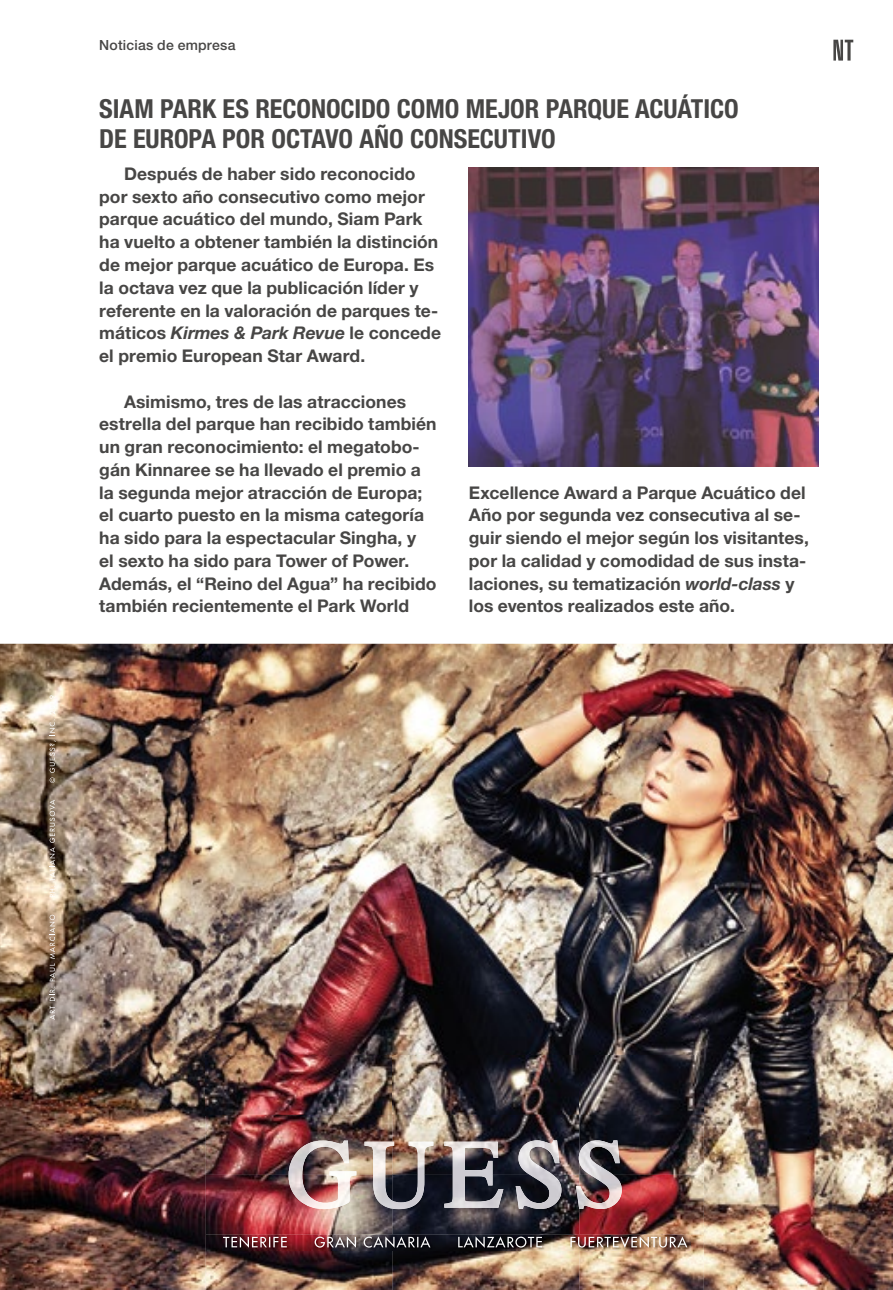
<style>
.page{position:relative;width:893px;height:1290px;background:#fff}
.page>*{position:absolute;margin:0;border:0;box-sizing:border-box;transform-origin:0 0}
.t1{font:700 condensed 26.25px/29.8px "Helvetica Neue LT Std";color:#474645}
.t2{font:700 17.5px/22.8px "Helvetica Neue LT Std";letter-spacing:.005em;color:#474645}
.t3{font:500 14px "Helvetica Neue LT Std";letter-spacing:.015em;color:#474645}
.s1{font-style:italic}
</style>
<div class="page">
<svg style="left:833px;top:40px;width:20px;height:21px"></svg>
<img style="left:0;top:644px;width:893px;height:646px">
<img style="left:206px;top:1055px;width:498px;height:235px">
<img style="left:289px;top:1140px;width:67px;height:69px">
<img style="left:364px;top:1142px;width:69px;height:67px">
<img style="left:444px;top:1142px;width:59px;height:66px">
<img style="left:516px;top:1140px;width:45px;height:69px">
<img style="left:576px;top:1140px;width:46px;height:69px">
<img style="left:223px;top:1236px;width:467px;height:14px">
<img style="left:223px;top:1236px;width:464px;height:12px">
<svg style="left:50px;top:987px;width:5px;height:33px"></svg>
<svg style="left:50px;top:915px;width:5px;height:66px"></svg>
<svg style="left:50px;top:800px;width:5px;height:97px"></svg>
<svg style="left:50px;top:695px;width:6px;height:88px"></svg>
<img style="left:469px;top:167px;width:350px;height:299px">
<p class="t3" style="left:99px;top:36px;width:138px">Noticias de empresa</p>
<h1 class="t1" style="left:99px;top:93px;width:641px">SIAM PARK ES RECONOCIDO COMO MEJOR PARQUE ACUÁTICO<br>DE EUROPA POR OCTAVO AÑO CONSECUTIVO</h1>
<p class="t2" style="left:99px;top:162px;width:343px;text-indent:25px">Después de haber sido reconocido por sexto año consecutivo como mejor parque acuático del mundo, Siam Park ha vuelto a obtener también la distinción de mejor parque acuático de Europa. Es la octava vez que la publicación líder y referente en la valoración de parques te&shy;máticos <span class="s1">Kirmes &amp; Park Revue</span> le concede el premio European Star Award.</p>
<p class="t2" style="left:99px;top:389px;width:339px;text-indent:25px">Asimismo, tres de las atracciones estrella del parque han recibido también un gran reconocimiento: el megatobo&shy;gán Kinnaree se ha llevado el premio a la segunda mejor atracción de Europa; el cuarto puesto en la misma categoría ha sido para la espectacular Singha, y<br>el sexto ha sido para Tower of Power.<br>Además, el “Reino del Agua” ha recibido también recientemente el Park World</p>
<p class="t2" style="left:469px;top:480px;width:342px">Excellence Award a Parque Acuático del Año por segunda vez consecutiva al se&shy;guir siendo el mejor según los visitantes, por la calidad y comodidad de sus insta&shy;laciones, su tematización <span class="s1">world-class</span> y los eventos realizados este año.</p>
</div>
